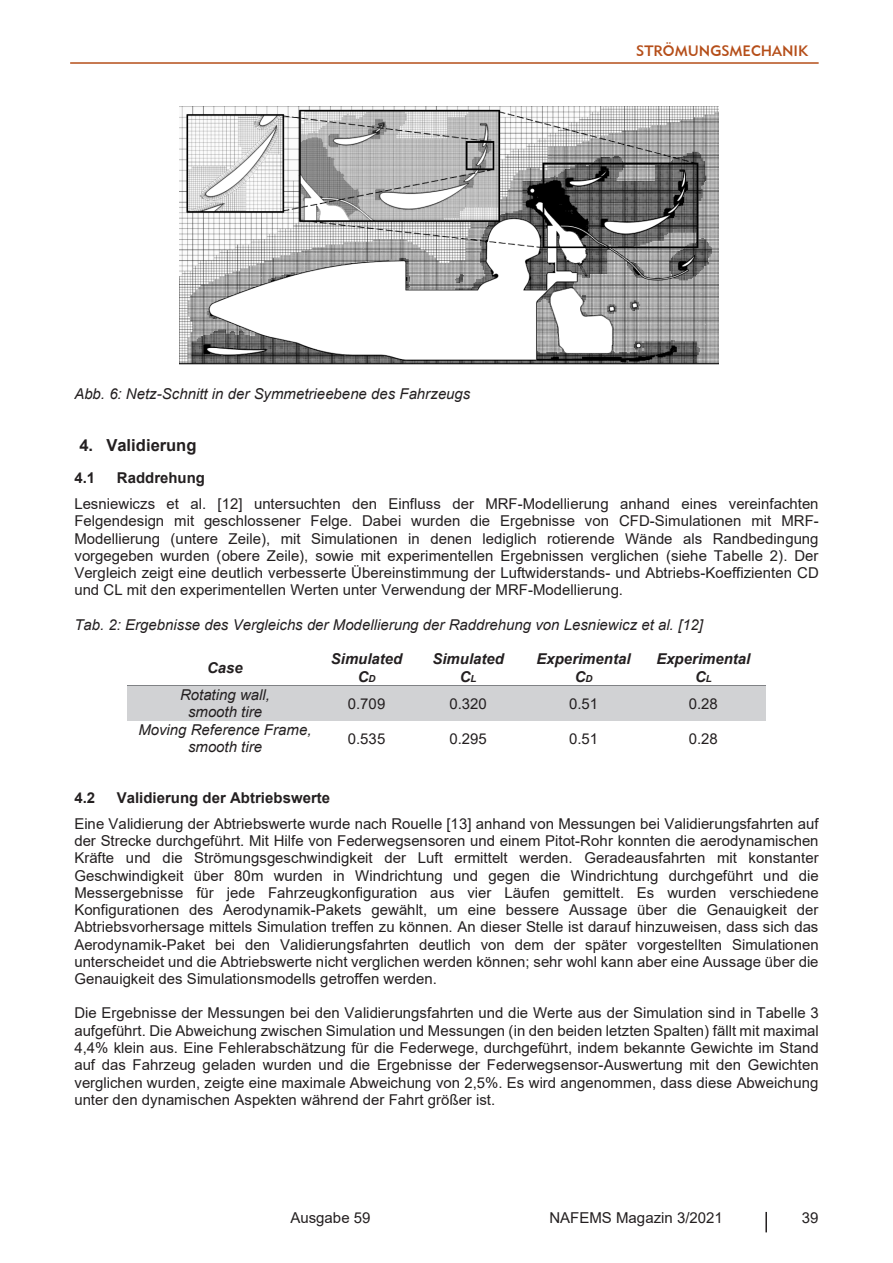
<style>
.page{position:relative;width:893px;height:1263px;background:#fff}
.page>*{position:absolute;margin:0;border:0;box-sizing:border-box;transform-origin:0 0}
.t1{font:700 16.5px "Arial";color:#231f20}
.t2{font:15px/17.2px "Arial";color:#231f20;text-align:justify}
.t3{font:italic 15px/17.2px "Arial";color:#231f20;text-align:center}
.t4{font:italic 700 15px/17.2px "Arial";color:#231f20;text-align:center}
.t5{font:700 15px "Arial";letter-spacing:.005em;color:#231f20}
.t6{font:15px "Geometric 415 BT Medium A";color:#b54e19}
.s1{font-size:9.75px}
</style>
<div class="page">
<hr style="left:765px;top:1212px;width:2px;height:20px;background:#231f20">
<hr style="left:70px;top:62px;width:749px;height:2px;background:#b54e19">
<div style="left:128px;top:686px;width:195px;height:35px;background:#d1d2d4"></div>
<div style="left:323px;top:686px;width:88px;height:35px;background:#d1d2d4"></div>
<div style="left:411px;top:686px;width:115px;height:35px;background:#d1d2d4"></div>
<div style="left:526px;top:686px;width:115px;height:35px;background:#d1d2d4"></div>
<div style="left:641px;top:686px;width:124px;height:35px;background:#d1d2d4"></div>
<hr style="left:128px;top:685px;width:195px;height:1px;background:#808285">
<hr style="left:323px;top:685px;width:88px;height:1px;background:#808285">
<hr style="left:411px;top:685px;width:115px;height:1px;background:#808285">
<hr style="left:527px;top:685px;width:114px;height:1px;background:#808285">
<hr style="left:642px;top:685px;width:123px;height:1px;background:#808285">
<img style="left:180px;top:106px;width:538px;height:259px">
<p class="t6" style="left:636px;top:42px;width:173px">STRÖMUNGSMECHANIK</p>
<p class="t3" style="left:74px;top:385px;width:397px">Abb. 6: Netz-Schnitt in der Symmetrieebene des Fahrzeugs</p>
<p class="t1" style="left:79px;top:434px;width:119px">4. Validierung</p>
<p class="t5" style="left:74px;top:467px;width:22px">4.1</p>
<p class="t5" style="left:117px;top:467px;width:90px">Raddrehung</p>
<p class="t2" style="left:74px;top:495px;width:746px">Lesniewiczs et al. [12] untersuchten den Einfluss der MRF-Modellierung anhand eines vereinfachten Felgendesign mit geschlossener Felge. Dabei wurden die Ergebnisse von CFD-Simulationen mit MRF-Modellierung (untere Zeile), mit Simulationen in denen lediglich rotierende Wände als Randbedingung vorgegeben wurden (obere Zeile), sowie mit experimentellen Ergebnissen verglichen (siehe Tabelle 2). Der Vergleich zeigt eine deutlich verbesserte Übereinstimmung der Luftwiderstands- und Abtriebs-Koeffizienten CD und CL mit den experimentellen Werten unter Verwendung der MRF-Modellierung.</p>
<p class="t3" style="left:74px;top:616px;width:630px">Tab. 2: Ergebnisse des Vergleichs der Modellierung der Raddrehung von Lesniewicz et al. [12]</p>
<p class="t4" style="left:207px;top:659px;width:37px">Case</p>
<p class="t4" style="left:331px;top:651px;width:73px">Simulated<br>C<span class="s1">D</span></p>
<p class="t4" style="left:432px;top:651px;width:73px">Simulated<br>C<span class="s1">L</span></p>
<p class="t4" style="left:536px;top:651px;width:95px">Experimental<br>C<span class="s1">D</span></p>
<p class="t4" style="left:656px;top:651px;width:95px">Experimental<br>C<span class="s1">L</span></p>
<p class="t3" style="left:180px;top:686px;width:91px">Rotating wall, smooth tire</p>
<p class="t2" style="left:348px;top:695px;width:39px">0.709</p>
<p class="t2" style="left:449px;top:695px;width:39px">0.320</p>
<p class="t2" style="left:569px;top:695px;width:31px">0.51</p>
<p class="t2" style="left:689px;top:695px;width:31px">0.28</p>
<p class="t3" style="left:138px;top:721px;width:175px">Moving Reference Frame, smooth tire</p>
<p class="t2" style="left:348px;top:730px;width:39px">0.535</p>
<p class="t2" style="left:449px;top:730px;width:39px">0.295</p>
<p class="t2" style="left:569px;top:730px;width:31px">0.51</p>
<p class="t2" style="left:689px;top:730px;width:31px">0.28</p>
<p class="t5" style="left:74px;top:787px;width:22px">4.2</p>
<p class="t5" style="left:117px;top:787px;width:215px">Validierung der Abtriebswerte</p>
<p class="t2" style="left:74px;top:815px;width:746px">Eine Validierung der Abtriebswerte wurde nach Rouelle [13] anhand von Messungen bei Validierungsfahrten auf der Strecke durchgeführt. Mit Hilfe von Federwegsensoren und einem Pitot-Rohr konnten die aerodynamischen Kräfte und die Strömungsgeschwindigkeit der Luft ermittelt werden. Geradeausfahrten mit konstanter Geschwindigkeit über 80m wurden in Windrichtung und gegen die Windrichtung durchgeführt und die Messergebnisse für jede Fahrzeugkonfiguration aus vier Läufen gemittelt. Es wurden verschiedene Konfigurationen des Aerodynamik-Pakets gewählt, um eine bessere Aussage über die Genauigkeit der Abtriebsvorhersage mittels Simulation treffen zu können. An dieser Stelle ist darauf hinzuweisen, dass sich das Aerodynamik-Paket bei den Validierungsfahrten deutlich von dem der später vorgestellten Simulationen unterscheidet und die Abtriebswerte nicht verglichen werden können; sehr wohl kann aber eine Aussage über die Genauigkeit des Simulationsmodells getroffen werden.</p>
<p class="t2" style="left:74px;top:1004px;width:746px">Die Ergebnisse der Messungen bei den Validierungsfahrten und die Werte aus der Simulation sind in Tabelle 3 aufgeführt. Die Abweichung zwischen Simulation und Messungen (in den beiden letzten Spalten) fällt mit maximal 4,4% klein aus. Eine Fehlerabschätzung für die Federwege, durchgeführt, indem bekannte Gewichte im Stand auf das Fahrzeug geladen wurden und die Ergebnisse der Federwegsensor-Auswertung mit den Gewichten verglichen wurden, zeigte eine maximale Abweichung von 2,5%. Es wird angenommen, dass diese Abweichung unter den dynamischen Aspekten während der Fahrt größer ist.</p>
<p class="t2" style="left:290px;top:1209px;width:82px">Ausgabe 59</p>
<p class="t2" style="left:549px;top:1209px;width:175px">NAFEMS Magazin 3/2021</p>
<p class="t2" style="left:802px;top:1209px;width:18px">39</p>
</div>
